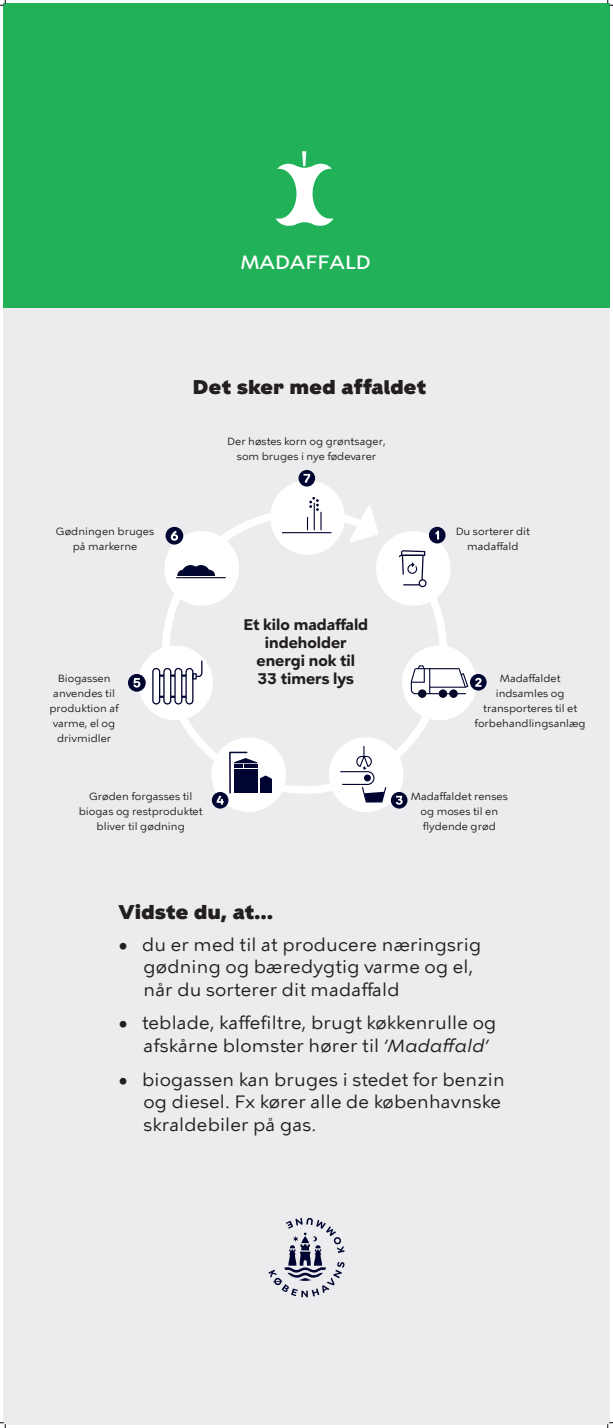
<style>
.page{position:relative;width:613px;height:1428px;background:#fff}
.page>*{position:absolute;margin:0;border:0;box-sizing:border-box;transform-origin:0 0}
.t1{font:900 20px "KBH";letter-spacing:.025em;color:#231f20}
.t2{font:500 19.1px "KBH";color:#fff}
.t3{font:18px/22.5px "KBH Tekst";letter-spacing:.01em;color:#231f20}
.t4{font:700 15px/18px "KBH Tekst";color:#231f20;text-align:center}
.t5{font:10.5px/15px "KBH Tekst";color:#231f20;text-align:center}
.s1{font-style:italic}
</style>
<div class="page">
<div style="left:3px;top:3px;width:607px;height:1422px;background:#ececee"></div>
<svg style="left:162px;top:514px;width:285px;height:280px"></svg>
<svg style="left:298px;top:470px;width:17px;height:17px"></svg>
<div style="left:128px;top:674px;width:18px;height:18px;background:#000430;border-radius:50%"></div>
<svg style="left:133px;top:643px;width:82px;height:79px"></svg>
<svg style="left:162px;top:527px;width:81px;height:83px"></svg>
<svg style="left:206px;top:732px;width:85px;height:80px"></svg>
<svg style="left:268px;top:474px;width:183px;height:137px"></svg>
<svg style="left:470px;top:674px;width:17px;height:16px"></svg>
<svg style="left:397px;top:641px;width:84px;height:84px"></svg>
<svg style="left:324px;top:732px;width:84px;height:80px"></svg>
<svg style="left:268px;top:1218px;width:77px;height:79px"></svg>
<div style="left:3px;top:3px;width:607px;height:305px;background:#21b259"></div>
<svg style="left:275px;top:151px;width:59px;height:75px"></svg>
<svg style="left:0;top:0;width:6px;height:6px"></svg>
<svg style="left:0;top:1422px;width:6px;height:6px"></svg>
<svg style="left:607px;top:0;width:6px;height:6px"></svg>
<svg style="left:607px;top:1422px;width:6px;height:6px"></svg>
<h2 class="t2" style="left:240px;top:251px;width:132px">MADAFFALD</h2>
<p class="t1" style="left:193px;top:375px;width:235px">Det sker med affaldet</p>
<p class="t5" style="left:56px;top:523px;width:100px">Gødningen bruges på markerne</p>
<p class="t5" style="left:227px;top:433px;width:160px">Der høstes korn og grøntsager, som bruges i nye fødevarer</p>
<p class="t5" style="left:49px;top:670px;width:71px">Biogassen anvendes til produktion af varme, el og drivmidler</p>
<p class="t5" style="left:79px;top:788px;width:125px">Grøden forgasses til biogas og restproduktet bliver til gødning</p>
<p class="t4" style="left:243px;top:616px;width:126px">Et kilo madaffald indeholder energi nok til<br>33 timers lys</p>
<p class="t5" style="left:456px;top:523px;width:76px">Du sorterer dit madaffald</p>
<p class="t5" style="left:475px;top:670px;width:113px">Madaffaldet indsamles og transporteres til et forbehandlingsanlæg</p>
<p class="t5" style="left:411px;top:788px;width:99px">Madaffaldet renses og moses til en flydende grød</p>
<p class="t1" style="left:119px;top:900px;width:156px">Vidste du, at...</p>
<p class="t3" style="left:143px;top:933px;width:339px;text-indent:-25px">• du er med til at producere næringsrig gødning og bæredygtig varme og el, når du sorterer dit madaffald</p>
<p class="t3" style="left:143px;top:1012px;width:354px;text-indent:-25px">• teblade, kaffefiltre, brugt køkkenrulle og afskårne blomster hører til <span class="s1">’Madaffald’</span></p>
<p class="t3" style="left:143px;top:1068px;width:363px;text-indent:-25px">• biogassen kan bruges i stedet for benzin og diesel. Fx kører alle de københavnske skraldebiler på gas.</p>
</div>
